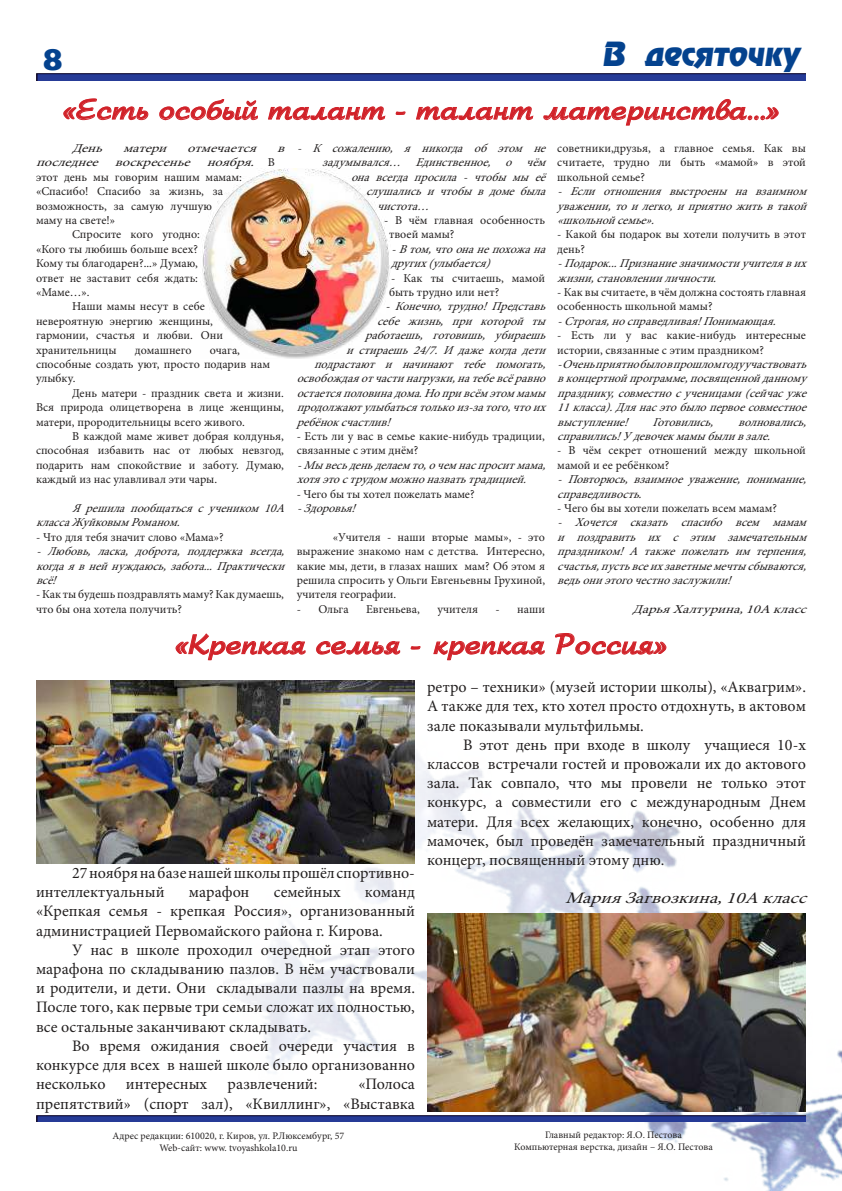
<style>
.page{position:relative;width:842px;height:1191px;background:#fff}
.page>*{position:absolute;margin:0;border:0;box-sizing:border-box;transform-origin:0 0}
.t1{font:italic 30px "AG Revue";color:#04428e}
.t2{font:800 30px "Rodeo";color:#04428e}
.t3{font:700 28px "Arbat";color:#d12229}
.t4{font:16px/19.2px "Minion Pro";color:#221f1f;text-align:justify}
.t5{font:italic 16px "Minion Pro";color:#221f1f;scale:1.2 1}
.t6{font:12px/14.4px "Minion Pro";color:#221f1f}
.t7{font:italic 12px/14.4px "Minion Pro";letter-spacing:.015em;color:#221f1f}
.t8{font:italic 12px "Minion Pro";letter-spacing:.015em;color:#221f1f;scale:1.2 1}
.t9{font:10px/12px "Minion Pro";color:#221f1f;text-align:center}
.s1{font-style:normal}
</style>
<div class="page">
<img style="left:224px;top:753px;width:618px;height:438px">
<img style="left:36px;top:74px;width:770px;height:7px">
<svg style="left:63px;top:98px;width:86px;height:23px"></svg>
<svg style="left:159px;top:99px;width:99px;height:22px"></svg>
<svg style="left:268px;top:106px;width:118px;height:15px"></svg>
<svg style="left:395px;top:111px;width:11px;height:4px"></svg>
<svg style="left:416px;top:106px;width:118px;height:15px"></svg>
<svg style="left:544px;top:99px;width:235px;height:27px"></svg>
<img style="left:36px;top:1115px;width:770px;height:6px">
<img style="left:202px;top:168px;width:188px;height:190px">
<svg style="left:175px;top:633px;width:131px;height:28px"></svg>
<svg style="left:316px;top:641px;width:85px;height:14px"></svg>
<svg style="left:410px;top:646px;width:11px;height:4px"></svg>
<svg style="left:433px;top:640px;width:112px;height:21px"></svg>
<svg style="left:555px;top:633px;width:112px;height:22px"></svg>
<img style="left:36px;top:680px;width:379px;height:183px">
<img style="left:427px;top:913px;width:379px;height:198px">
<h1 class="t2" style="left:43px;top:42px;width:20px">8</h1>
<h1 class="t1" style="left:602px;top:37px;width:199px">В десяточку</h1>
<h2 class="t3" style="left:63px;top:94px;width:717px">«Есть особый талант - талант материнства...»</h2>
<p class="t7" style="left:297px;top:141px;width:255px">- К сожалению, я никогда об этом не</p>
<p class="t7" style="left:322px;top:156px;width:229px">задумывался… Единственное, о чём</p>
<p class="t7" style="left:351px;top:170px;width:200px">она всегда просила - чтобы мы её</p>
<p class="t7" style="left:366px;top:184px;width:185px">слушались и чтобы в доме была</p>
<p class="t7" style="left:377px;top:199px;width:58px">чистота…</p>
<p class="t6" style="left:389px;top:213px;width:157px;text-indent:-5px">- В чём главная особенность твоей мамы?</p>
<p class="t7" style="left:391px;top:242px;width:160px">-Втом,чтоонанепохожана других(улыбается)</p>
<p class="t6" style="left:389px;top:271px;width:157px">- Как ты считаешь, мамой быть трудно или нет?</p>
<p class="t7" style="left:385px;top:300px;width:166px">-Конечно,трудно!Представь</p>
<p class="t7" style="left:377px;top:314px;width:174px">себе жизнь, при которой ты</p>
<p class="t7" style="left:365px;top:328px;width:186px">работаешь, готовишь, убираешь</p>
<p class="t7" style="left:346px;top:343px;width:205px">и стираешь 24/7. И даже когда дети</p>
<p class="t7" style="left:314px;top:357px;width:237px">подрастают и начинают тебе помогать,</p>
<p class="t7" style="left:297px;top:372px;width:255px">освобождаяотчастинагрузки,натебевсёравно</p>
<p class="t7" style="left:297px;top:386px;width:255px">остаетсяполовинадома.Нопривсёмэтоммамы</p>
<p class="t7" style="left:297px;top:400px;width:255px">продолжаютулыбатьсятолькоиз-затого,чтоих</p>
<p class="t7" style="left:297px;top:415px;width:99px">ребёноксчастлив!</p>
<p class="t6" style="left:297px;top:429px;width:250px">- Есть ли у вас в семье какие-нибудь традиции, связанные с этим днём?</p>
<p class="t7" style="left:297px;top:458px;width:255px">-Мывесьденьделаемто,очемнаспроситмама, хотяэтострудомможноназватьтрадицией.</p>
<p class="t6" style="left:297px;top:487px;width:179px">- Чего бы ты хотел пожелать маме?</p>
<p class="t7" style="left:297px;top:501px;width:64px">-Здоровья!</p>
<p class="t6" style="left:297px;top:530px;width:250px;text-align:justify;text-indent:36px">«Учителя - наши вторые мамы», - это выражение знакомо нам с детства. Интересно, какие мы, дети, в глазах наших мам? Об этом я решила спросить у Ольги Евгеньевны Грухиной, учителя географии.</p>
<p class="t6" style="left:297px;top:602px;width:54px">- Ольга</p>
<p class="t6" style="left:366px;top:602px;width:55px">Евгеньева,</p>
<p class="t6" style="left:437px;top:602px;width:42px">учителя</p>
<p class="t6" style="left:495px;top:602px;width:51px">- наши</p>
<p class="t6" style="left:557px;top:141px;width:250px;text-align:justify">советники,друзья, а главное семья. Как вы считаете, трудно ли быть «мамой» в этой школьной семье?</p>
<p class="t7" style="left:557px;top:184px;width:255px;text-align:justify">- Если отношения выстроены на взаимном уважении,тоилегко,иприятножитьвтакой «школьнойсемье».</p>
<p class="t6" style="left:557px;top:228px;width:250px">- Какой бы подарок вы хотели получить в этот день?</p>
<p class="t7" style="left:557px;top:256px;width:255px">-Подарок...Признаниезначимостиучителявих жизни,становленииличности.</p>
<p class="t6" style="left:557px;top:285px;width:250px">- Как вы считаете, в чём должна состоять главная особенность школьной мамы?</p>
<p class="t7" style="left:557px;top:314px;width:224px">-Строгая,носправедливая!Понимающая.</p>
<p class="t6" style="left:557px;top:328px;width:250px">- Есть ли у вас какие-нибудь интересные истории, связанные с этим праздником?</p>
<p class="t7" style="left:557px;top:357px;width:255px">-Оченьприятнобыловпрошломгоду участвовать вконцертнойпрограмме,посвященнойданному празднику,совместносученицами(сейчасуже 11класса).Длянасэтобылопервоесовместное выступление!</p>
<p class="t8" style="left:72px;top:142px;width:30px">День</p>
<p class="t8" style="left:123px;top:142px;width:41px">матери</p>
<p class="t8" style="left:187px;top:142px;width:63px">отмечается</p>
<p class="t8" style="left:277px;top:142px;width:11px">в</p>
<p class="t8" style="left:36px;top:156px;width:201px">последнее воскресенье ноября. <span class="s1">В</span></p>
<p class="t6" style="left:36px;top:170px;width:207px">этот день мы говорим нашим мамам:</p>
<p class="t6" style="left:36px;top:184px;width:189px">«Спасибо! Спасибо за жизнь, за</p>
<p class="t6" style="left:36px;top:199px;width:178px">возможность, за самую лучшую</p>
<p class="t6" style="left:36px;top:213px;width:81px">маму на свете!»</p>
<p class="t6" style="left:72px;top:228px;width:130px">Спросите кого угодно:</p>
<p class="t6" style="left:36px;top:242px;width:164px">«Кого ты любишь больше всех?</p>
<p class="t6" style="left:36px;top:256px;width:163px">Кому ты благодарен?...» Думаю,</p>
<p class="t6" style="left:36px;top:271px;width:164px">ответ не заставит себя ждать:</p>
<p class="t6" style="left:36px;top:285px;width:55px">«Маме…».</p>
<p class="t6" style="left:72px;top:300px;width:134px">Наши мамы несут в себе</p>
<p class="t6" style="left:36px;top:314px;width:179px">невероятную энергию женщины,</p>
<p class="t6" style="left:36px;top:328px;width:189px">гармонии, счастья и любви. Они</p>
<p class="t6" style="left:36px;top:343px;width:82px">хранительницы</p>
<p class="t6" style="left:135px;top:343px;width:58px">домашнего</p>
<p class="t6" style="left:36px;top:343px;width:235px;text-indent:174px">очага, способные создать уют, просто подарив нам улыбку.</p>
<p class="t6" style="left:36px;top:386px;width:250px;text-align:justify;text-indent:36px">День матери - праздник света и жизни.<br>Вся природа олицетворена в лице женщины, матери, прородительницы всего живого.</p>
<p class="t6" style="left:36px;top:429px;width:250px;text-align:justify;text-indent:36px">В каждой маме живет добрая колдунья, способная избавить нас от любых невзгод, подарить нам спокойствие и заботу. Думаю, каждый из нас улавливал эти чары.</p>
<p class="t7" style="left:36px;top:501px;width:254px;text-indent:36px">Я решила пообщаться с учеником 10А классаЖуйковымРоманом.</p>
<p class="t6" style="left:36px;top:530px;width:189px">- Что для тебя значит слово «Мама»?</p>
<p class="t7" style="left:36px;top:544px;width:254px;text-align:justify">- Любовь, ласка, доброта, поддержка всегда, когдаявнейнуждаюсь,забота...Практически всё!</p>
<p class="t6" style="left:36px;top:588px;width:250px">- Как ты будешь поздравлять маму? Как думаешь, что бы она хотела получить?</p>
<p class="t7" style="left:652px;top:415px;width:67px">Готовились,</p>
<p class="t7" style="left:557px;top:415px;width:255px;text-indent:181px">волновались, справились!Удевочекмамыбыливзале.</p>
<p class="t6" style="left:557px;top:444px;width:250px">- В чём секрет отношений между школьной мамой и ее ребёнком?</p>
<p class="t7" style="left:557px;top:472px;width:255px">- Повторюсь, взаимное уважение, понимание, справедливость.</p>
<p class="t6" style="left:557px;top:501px;width:221px">- Чего бы вы хотели пожелать всем мамам?</p>
<p class="t7" style="left:557px;top:516px;width:255px;text-align:justify">- Хочется сказать спасибо всем мамам и поздравить их с этим замечательным праздником! А также пожелать им терпения, счастья,пустьвсеихзаветныемечтысбываются, ведьониэтогочестнозаслужили!</p>
<p class="t8" style="left:633px;top:603px;width:150px">ДарьяХалтурина,10А класс</p>
<h2 class="t3" style="left:175px;top:628px;width:493px">«Крепкая семья - крепкая Россия»</h2>
<h3 class="t4" style="left:36px;top:864px;width:380px;text-indent:36px">27 ноября на базе нашей школы прошёл спортивно&shy;интеллектуальный</h3>
<h3 class="t4" style="left:189px;top:883px;width:62px">марафон</h3>
<h3 class="t4" style="left:274px;top:883px;width:68px">семейных</h3>
<h3 class="t4" style="left:36px;top:883px;width:380px;text-indent:329px">команд «Крепкая семья - крепкая Россия», организованный администрацией Первомайского района г. Кирова.</h3>
<p class="t4" style="left:36px;top:940px;width:380px;text-indent:36px">У нас в школе проходил очередной этап этого марафона по складыванию пазлов. В нём участвовали и родители, и дети. Они складывали пазлы на время.<br>После того, как первые три семьи сложат их полностью, все остальные заканчивают складывать.</p>
<h3 class="t4" style="left:36px;top:1036px;width:380px;text-indent:36px">Во время ожидания своей очереди участия в конкурсе для всех в нашей школе было организованно несколько</h3>
<h3 class="t4" style="left:36px;top:1075px;width:380px;text-align:right">«Полоса<br>препятствий» (спорт зал), «Квиллинг», «Выставка</h3>
<h3 class="t4" style="left:126px;top:1075px;width:83px">интересных</h3>
<h3 class="t4" style="left:228px;top:1075px;width:91px">развлечений:</h3>
<h3 class="t4" style="left:427px;top:678px;width:380px">ретро – техники» (музей истории школы), «Аквагрим».<br>А также для тех, кто хотел просто отдохнуть, в актовом зале показывали мультфильмы.</h3>
<p class="t4" style="left:427px;top:735px;width:380px;text-indent:36px">В этот день при входе в школу учащиеся 10-х классов встречали гостей и провожали их до актового зала. Так совпало, что мы провели не только этот конкурс, а совместили его с международным Днем матери. Для всех желающих, конечно, особенно для мамочек, был проведён замечательный праздничный концерт, посвященный этому дню.</p>
<h3 class="t5" style="left:565px;top:890px;width:207px">МарияЗагвозкина,10А класс</h3>
<p class="t9" style="left:113px;top:1130px;width:233px">Адрес редакции: 610020, г. Киров, ул. Р.Люксембург, 57<br>Web-сайт: www. tvoyashkola10.ru</p>
<p class="t9" style="left:514px;top:1129px;width:200px">Главный редактор: Я.О. Пестова<br>Компьютерная верстка, дизайн – Я.О. Пестова</p>
</div>
